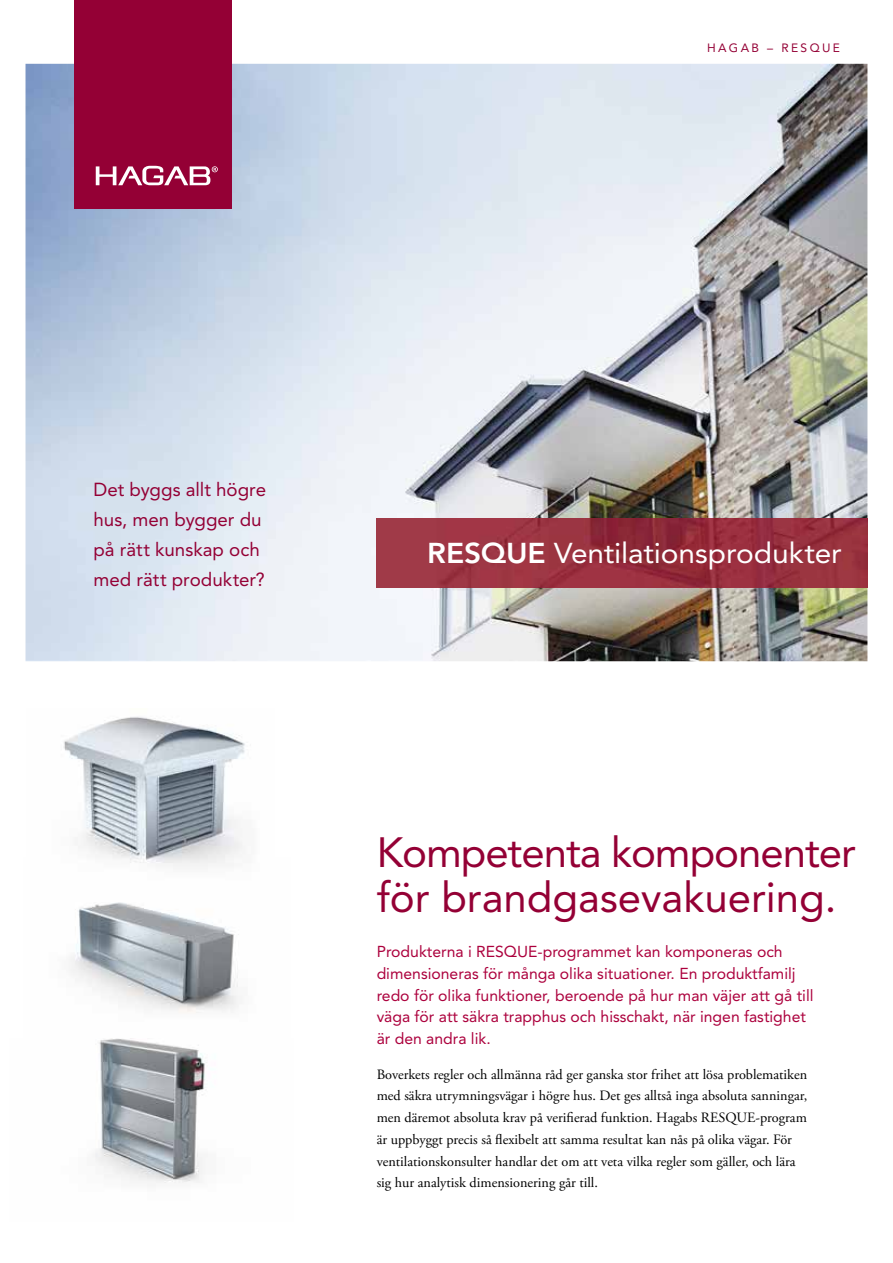
<style>
.page{position:relative;width:893px;height:1263px;background:#fff}
.page>*{position:absolute;margin:0;border:0;box-sizing:border-box;transform-origin:0 0}
.t1{font:42px/45px "Avenir LT Std";letter-spacing:-.015em;color:#940035}
.t2{font:28.5px "Avenir LT Std";letter-spacing:-.005em;color:#fff;scale:1.05 1}
.t3{font:18.75px/30px "Avenir LT Std";color:#940035}
.t4{font:15.75px/21.8px "Avenir LT Std";color:#ac003d}
.t5{font:14.25px/21.8px "Adobe Garamond Pro";color:#000}
.t6{font:12px "Avenir LT Std";letter-spacing:.2em;color:#940035}
.s1{font-weight:800}
</style>
<div class="page">
<img style="left:70px;top:902px;width:168px;height:111px">
<img style="left:95px;top:1038px;width:112px;height:145px">
<img style="left:26px;top:64px;width:841px;height:597px">
<div style="left:74px;top:0;width:158px;height:209px;background:#940035"></div>
<svg style="left:96px;top:166px;width:122px;height:19px"></svg>
<img style="left:377px;top:519px;width:490px;height:68px">
<img style="left:63px;top:717px;width:182px;height:150px">
<p class="t6" style="left:707px;top:40px;width:135px">HAGAB – RESQUE</p>
<h3 class="t3" style="left:94px;top:475px;width:174px">Det byggs allt högre hus, men bygger du på rätt kunskap och med rätt produkter?</h3>
<h2 class="t2" style="left:427px;top:536px;width:396px"><span class="s1">RESQUE</span> Ventilationsprodukter</h2>
<h1 class="t1" style="left:377px;top:831px;width:481px">Kompetenta komponenter för brandgasevakuering.</h1>
<p class="t4" style="left:377px;top:941px;width:438px">Produkterna i RESQUE-programmet kan komponeras och dimensioneras för många olika situationer. En produktfamilj redo för olika funktioner, beroende på hur man väjer att gå till väga för att säkra trapphus och hisschakt, när ingen fastighet är den andra lik.</p>
<p class="t5" style="left:377px;top:1064px;width:432px">Boverkets regler och allmänna råd ger ganska stor frihet att lösa problematiken med säkra utrymningsvägar i högre hus. Det ges alltså inga absoluta sanningar, men däremot absoluta krav på verifierad funktion. Hagabs RESQUE-program är uppbyggt precis så flexibelt att samma resultat kan nås på olika vägar. För ventilationskonsulter handlar det om att veta vilka regler som gäller, och lära sig hur analytisk dimensionering går till.</p>
</div>
